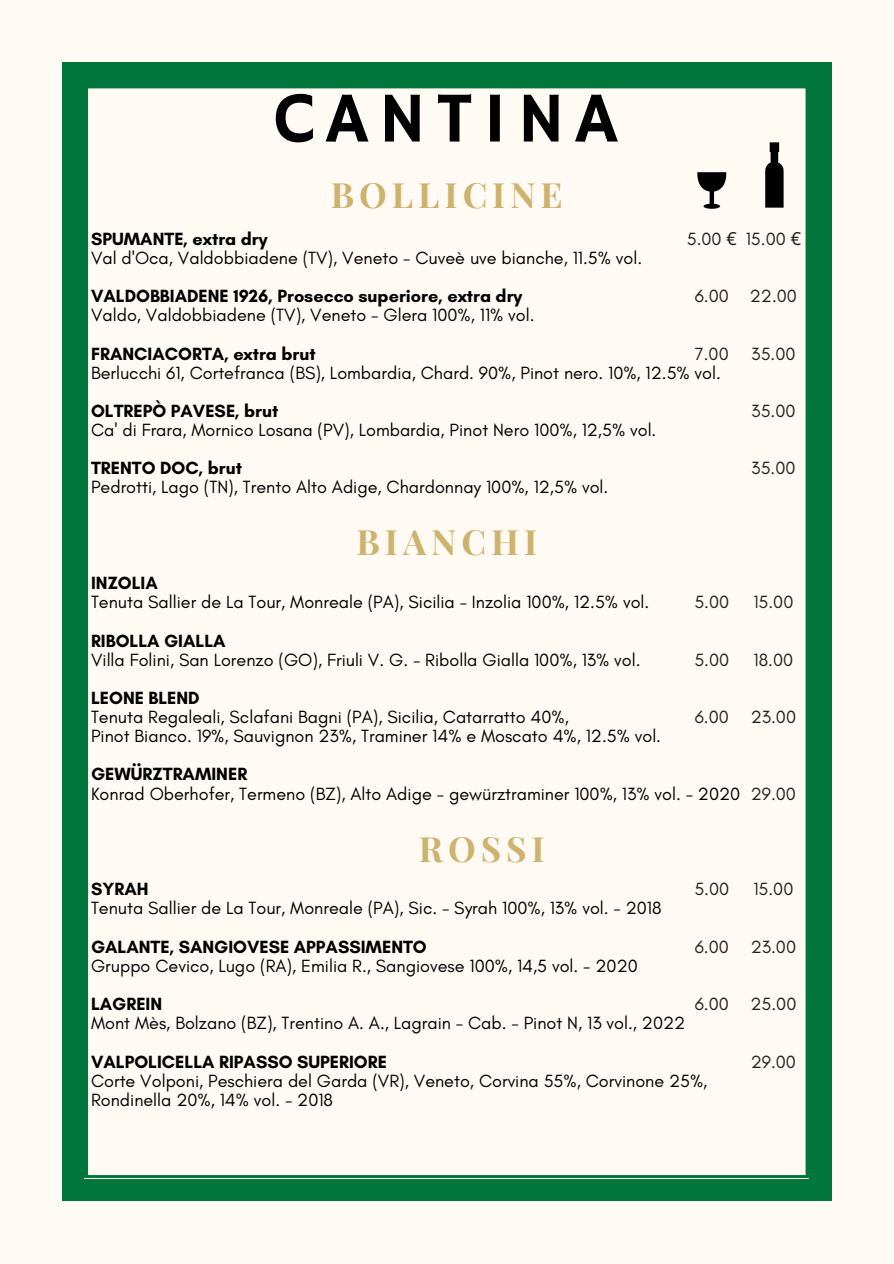
<style>
.page{position:relative;width:894px;height:1264px;background:#fff}
.page>*{position:absolute;margin:0;border:0;box-sizing:border-box;transform-origin:0 0}
.t1{font:72px "Hammersmith One";letter-spacing:.145em;color:#000}
.t2{font:700 34.8px "Playfair Display";letter-spacing:.145em;color:#ceb36e}
.t3{font:18px "Glacial Indifference";color:#000}
.t4{font:700 18px "Glacial Indifference";color:#000}
.t5{font:18px "Glacial Indifference";color:#222}
.s1{font-family:"Noto Sans"}
</style>
<div class="page">
<div style="left:0;top:0;width:893px;height:1263px;background:#fffaf3"></div>
<div style="left:62px;top:62px;width:769px;height:1138px;background:#00763d"></div>
<div style="left:88px;top:88px;width:718px;height:1088px;background:#fffaf3"></div>
<img style="left:696px;top:170px;width:31px;height:39px">
<img style="left:762px;top:141px;width:22px;height:68px">
<h2 class="t1" style="left:274px;top:77px;width:345px">CANTINA</h2>
<h1 class="t2" style="left:331px;top:170px;width:233px">BOLLICINE</h1>
<p class="t4" style="left:91px;top:228px;width:178px">SPUMANTE, extra dry</p>
<p class="t3" style="left:91px;top:247px;width:552px">Val d'Oca, Valdobbiadene (TV), Veneto - Cuveè uve bianche, 11.5% vol.</p>
<p class="t4" style="left:91px;top:285px;width:432px">VALDOBBIADENE 1926, Prosecco superiore, extra dry</p>
<p class="t3" style="left:91px;top:304px;width:445px">Valdo, Valdobbiadene (TV), Veneto - Glera 100%, 11% vol.</p>
<p class="t4" style="left:91px;top:342px;width:226px">FRANCIACORTA, extra brut</p>
<p class="t3" style="left:91px;top:361px;width:631px">Berlucchi 61, Cortefranca (BS), Lombardia, Chard. 90%, Pinot nero. 10%, 12.5% vol.</p>
<p class="t4" style="left:91px;top:400px;width:189px">OLTREPÒ PAVESE, brut</p>
<p class="t3" style="left:91px;top:419px;width:566px">Ca' di Frara, Mornico Losana (PV), Lombardia, Pinot Nero 100%, 12,5% vol.</p>
<p class="t4" style="left:91px;top:457px;width:152px">TRENTO DOC, brut</p>
<p class="t3" style="left:91px;top:476px;width:518px">Pedrotti, Lago (TN), Trento Alto Adige, Chardonnay 100%, 12,5% vol.</p>
<p class="t5" style="left:686px;top:228px;width:52px">5.00 <span class="s1">€</span></p>
<p class="t5" style="left:694px;top:285px;width:36px">6.00</p>
<p class="t5" style="left:694px;top:342px;width:35px">7.00</p>
<p class="t5" style="left:745px;top:228px;width:57px">15.00 <span class="s1">€</span></p>
<p class="t5" style="left:749px;top:285px;width:49px">22.00</p>
<p class="t5" style="left:751px;top:342px;width:46px">35.00</p>
<p class="t5" style="left:751px;top:400px;width:46px">35.00</p>
<p class="t5" style="left:751px;top:457px;width:46px">35.00</p>
<p class="t2" style="left:356px;top:517px;width:182px">BIANCHI</p>
<p class="t4" style="left:91px;top:572px;width:68px">INZOLIA</p>
<p class="t3" style="left:91px;top:591px;width:559px">Tenuta Sallier de La Tour, Monreale (PA), Sicilia - Inzolia 100%, 12.5% vol.</p>
<p class="t4" style="left:91px;top:629px;width:136px">RIBOLLA GIALLA</p>
<p class="t3" style="left:91px;top:648px;width:551px">Villa Folini, San Lorenzo (GO), Friuli V. G. - Ribolla Gialla 100%, 13% vol.</p>
<p class="t4" style="left:91px;top:687px;width:110px">LEONE BLEND</p>
<p class="t3" style="left:91px;top:706px;width:479px">Tenuta Regaleali, Sclafani Bagni (PA), Sicilia, Catarratto 40%,</p>
<p class="t3" style="left:91px;top:725px;width:571px">Pinot Bianco. 19%, Sauvignon 23%, Traminer 14% e Moscato 4%, 12.5% vol.</p>
<p class="t4" style="left:91px;top:763px;width:158px">GEWÜRZTRAMINER</p>
<p class="t3" style="left:91px;top:782px;width:650px">Konrad Oberhofer, Termeno (BZ), Alto Adige - gewürztraminer 100%, 13% vol. - 2020</p>
<p class="t5" style="left:694px;top:591px;width:36px">5.00</p>
<p class="t5" style="left:694px;top:648px;width:36px">5.00</p>
<p class="t5" style="left:694px;top:706px;width:36px">6.00</p>
<p class="t5" style="left:753px;top:591px;width:42px">15.00</p>
<p class="t5" style="left:753px;top:648px;width:41px">18.00</p>
<p class="t5" style="left:750px;top:706px;width:47px">23.00</p>
<p class="t5" style="left:750px;top:782px;width:47px">29.00</p>
<p class="t2" style="left:419px;top:824px;width:127px">ROSSI</p>
<p class="t5" style="left:694px;top:878px;width:36px">5.00</p>
<p class="t4" style="left:91px;top:878px;width:59px">SYRAH</p>
<p class="t3" style="left:91px;top:897px;width:572px">Tenuta Sallier de La Tour, Monreale (PA), Sic. - Syrah 100%, 13% vol. - 2018</p>
<p class="t4" style="left:91px;top:935px;width:337px">GALANTE, SANGIOVESE APPASSIMENTO</p>
<p class="t3" style="left:91px;top:954px;width:548px">Gruppo Cevico, Lugo (RA), Emilia R., Sangiovese 100%, 14,5 vol. - 2020</p>
<p class="t4" style="left:91px;top:993px;width:73px">LAGREIN</p>
<p class="t3" style="left:91px;top:1012px;width:595px">Mont Mès, Bolzano (BZ), Trentino A. A., Lagrain - Cab. - Pinot N, 13 vol., 2022</p>
<p class="t4" style="left:91px;top:1050px;width:297px">VALPOLICELLA RIPASSO SUPERIORE</p>
<p class="t3" style="left:91px;top:1069px;width:617px">Corte Volponi, Peschiera del Garda (VR), Veneto, Corvina 55%, Corvinone 25%,</p>
<p class="t3" style="left:91px;top:1088px;width:243px">Rondinella 20%, 14% vol. - 2018</p>
<p class="t5" style="left:694px;top:935px;width:36px">6.00</p>
<p class="t5" style="left:694px;top:993px;width:36px">6.00</p>
<p class="t5" style="left:753px;top:878px;width:42px">15.00</p>
<p class="t5" style="left:750px;top:935px;width:47px">23.00</p>
<p class="t5" style="left:750px;top:993px;width:47px">25.00</p>
<p class="t5" style="left:750px;top:1050px;width:47px">29.00</p>
</div>
